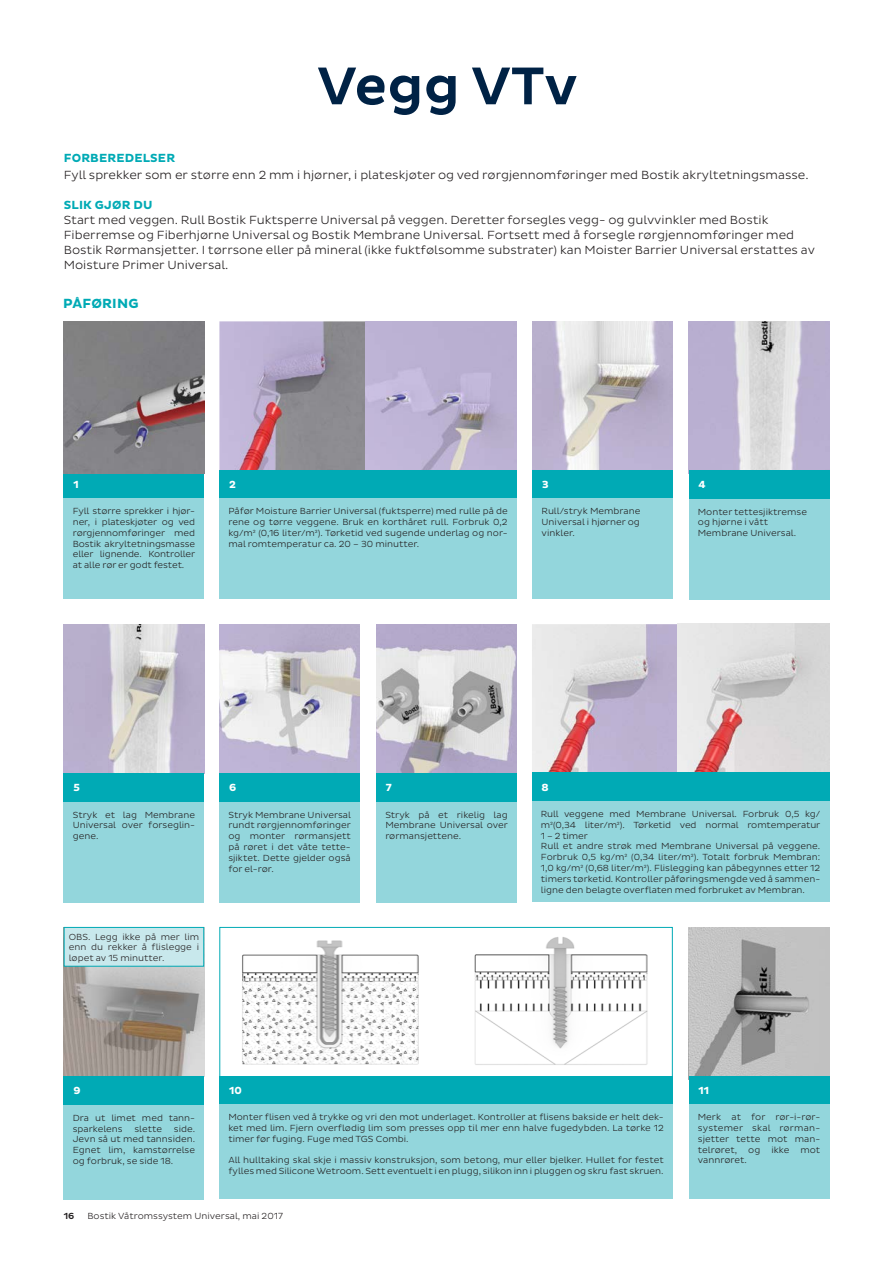
<style>
.page{position:relative;width:893px;height:1263px;background:#fff}
.page>*{position:absolute;margin:0;border:0;box-sizing:border-box;transform-origin:0 0}
.t1{font:500 54px "Bostik";color:#002245}
.t2{font:700 13.5px "Bostik";letter-spacing:.015em;color:#00aab5}
.t3{font:300 12px/15px "Bostik";color:#231f20}
.t4{font:700 12px "Bostik";letter-spacing:.015em;color:#00aab5}
.t5{font:700 10.5px "Bostik";color:#fff}
.t6{font:300 9px/10.8px "Bostik";color:#231f20;text-align:justify}
.t7{font:500 9px "Bostik";color:#231f20}
</style>
<div class="page">
<img style="left:689px;top:927px;width:140px;height:149px">
<img style="left:219px;top:321px;width:146px;height:149px">
<img style="left:365px;top:321px;width:152px;height:149px">
<img style="left:219px;top:624px;width:141px;height:149px">
<img style="left:64px;top:624px;width:140px;height:149px">
<div style="left:64px;top:773px;width:140px;height:29px;background:#00aab5"></div>
<div style="left:64px;top:802px;width:140px;height:101px;background:#93d6dc"></div>
<div style="left:219px;top:773px;width:141px;height:29px;background:#00aab5"></div>
<div style="left:219px;top:802px;width:141px;height:101px;background:#93d6dc"></div>
<img style="left:376px;top:624px;width:141px;height:149px">
<div style="left:376px;top:773px;width:141px;height:29px;background:#00aab5"></div>
<div style="left:376px;top:802px;width:141px;height:101px;background:#93d6dc"></div>
<div style="left:64px;top:470px;width:140px;height:28px;background:#00aab5"></div>
<div style="left:64px;top:498px;width:140px;height:101px;background:#93d6dc"></div>
<div style="left:219px;top:470px;width:298px;height:28px;background:#00aab5"></div>
<div style="left:219px;top:498px;width:298px;height:101px;background:#93d6dc"></div>
<img style="left:533px;top:321px;width:140px;height:149px">
<img style="left:689px;top:321px;width:140px;height:149px">
<div style="left:533px;top:470px;width:140px;height:28px;background:#00aab5"></div>
<div style="left:533px;top:498px;width:140px;height:101px;background:#93d6dc"></div>
<div style="left:689px;top:470px;width:140px;height:29px;background:#00aab5"></div>
<div style="left:689px;top:499px;width:140px;height:101px;background:#93d6dc"></div>
<img style="left:64px;top:321px;width:140px;height:152px">
<img style="left:532px;top:624px;width:146px;height:149px">
<img style="left:678px;top:624px;width:151px;height:149px">
<div style="left:532px;top:773px;width:297px;height:28px;background:#00aab5"></div>
<div style="left:532px;top:801px;width:297px;height:101px;background:#93d6dc"></div>
<img style="left:242px;top:940px;width:177px;height:125px">
<img style="left:64px;top:966px;width:140px;height:110px">
<div style="left:64px;top:1076px;width:140px;height:29px;background:#00aab5"></div>
<div style="left:64px;top:1105px;width:140px;height:94px;background:#93d6dc"></div>
<img style="left:474px;top:937px;width:174px;height:128px">
<div style="left:219px;top:1076px;width:454px;height:28px;background:#00aab5"></div>
<div style="left:219px;top:1104px;width:454px;height:95px;background:#93d6dc"></div>
<div style="left:689px;top:1076px;width:140px;height:28px;background:#00aab5"></div>
<div style="left:689px;top:1104px;width:140px;height:95px;background:#93d6dc"></div>
<div style="left:219px;top:927px;width:454px;height:152px;border:1px solid #00aab5"></div>
<div style="left:64px;top:927px;width:140px;height:39px;background:#c8e8ec"></div>
<div style="left:64px;top:927px;width:140px;height:39px;border:1px solid #00aab5"></div>
<h1 class="t1" style="left:317px;top:55px;width:262px">Vegg VTv</h1>
<h3 class="t4" style="left:64px;top:151px;width:113px">FORBEREDELSER</h3>
<h3 class="t3" style="left:64px;top:168px;width:746px">Fyll sprekker som er større enn 2 mm i hjørner, i plateskjøter og ved rørgjennomføringer med Bostik akryltetningsmasse.</h3>
<h3 class="t4" style="left:64px;top:199px;width:90px">SLIK GJØR DU</h3>
<p class="t3" style="left:64px;top:213px;width:753px">Start med veggen. Rull Bostik Fuktsperre Universal på veggen. Deretter forsegles vegg- og gulvvinkler med Bostik Fiberremse og Fiberhjørne Universal og Bostik Membrane Universal. Fortsett med å forsegle rørgjennomføringer med Bostik Rørmansjetter. I tørrsone eller på mineral (ikke fuktfølsomme substrater) kan Moister Barrier Universal erstattes av Moisture Primer Universal.</p>
<h2 class="t2" style="left:63px;top:296px;width:77px">PÅFØRING</h2>
<p class="t5" style="left:73px;top:478px;width:7px">1</p>
<p class="t6" style="left:73px;top:506px;width:124px">Fyll større sprekker i hjør&shy;ner, i plateskjøter og ved rørgjennomføringer med Bostik akryltetningsmasse eller lignende. Kontroller at alle rør er godt festet.</p>
<p class="t5" style="left:229px;top:478px;width:8px">2</p>
<p class="t6" style="left:228px;top:506px;width:281px">Påfør Moisture Barrier Universal (fuktsperre) med rulle på de rene og tørre veggene. Bruk en korthåret rull. Forbruk 0,2 kg/m2 (0,16 liter/m2). Tørketid ved sugende underlag og nor&shy;mal romtemperatur ca. 20 – 30 minutter.</p>
<p class="t5" style="left:542px;top:478px;width:8px">3</p>
<p class="t6" style="left:542px;top:506px;width:100px">Rull/stryk Membrane Universal i hjørner og vinkler.</p>
<p class="t5" style="left:698px;top:479px;width:9px">4</p>
<p class="t6" style="left:698px;top:506px;width:111px;text-align:left">Monter tettesjiktremse og hjørne i vått<br>Membrane Universal.</p>
<p class="t5" style="left:73px;top:781px;width:8px">5</p>
<p class="t6" style="left:73px;top:809px;width:124px">Stryk et lag Membrane Universal over forseglin&shy;gene.</p>
<p class="t6" style="left:69px;top:931px;width:132px">OBS. Legg ikke på mer lim enn du rekker å flislegge i løpet av 15 minutter.</p>
<p class="t5" style="left:229px;top:781px;width:9px">6</p>
<p class="t6" style="left:228px;top:809px;width:124px">Stryk Membrane Universal rundt rørgjennomføringer og monter rørmansjett på røret i det våte tette&shy;sjiktet. Dette gjelder også for el-rør.</p>
<p class="t5" style="left:386px;top:781px;width:7px">7</p>
<p class="t6" style="left:385px;top:809px;width:124px">Stryk på et rikelig lag Membrane Universal over rørmansjettene.</p>
<p class="t5" style="left:542px;top:781px;width:9px">8</p>
<p class="t6" style="left:541px;top:808px;width:281px;text-align:left">Rull veggene med Membrane Universal. Forbruk 0,5 kg/ m2(0,34 liter/m2). Tørketid ved normal romtemperatur 1 – 2 timer<br>Rull et andre strøk med Membrane Universal på veggene.<br>Forbruk 0,5 kg/m2 (0,34 liter/m2). Totalt forbruk Membran:<br>1,0 kg/m2 (0,68 liter/m2). Flislegging kan påbegynnes etter 12 timers tørketid. Kontroller påføringsmengde ved å sammen&shy;ligne den belagte overflaten med forbruket av Membran.</p>
<p class="t5" style="left:73px;top:1085px;width:9px">9</p>
<p class="t6" style="left:73px;top:1112px;width:124px">Dra ut limet med tann&shy;sparkelens</p>
<p class="t6" style="left:73px;top:1123px;width:124px;text-indent:101px">side.<br>Jevn så ut med tannsiden.<br>Egnet lim, kamstørrelse og forbruk, se side 18.</p>
<p class="t6" style="left:134px;top:1123px;width:29px">slette</p>
<p class="t5" style="left:229px;top:1084px;width:14px">10</p>
<p class="t6" style="left:228px;top:1112px;width:437px">Monter flisen ved å trykke og vri den mot underlaget. Kontroller at flisens bakside er helt dek&shy;ket med lim. Fjern overflødig lim som presses opp til mer enn halve fugedybden. La tørke 12 timer før fuging. Fuge med TGS Combi.</p>
<p class="t6" style="left:228px;top:1155px;width:437px">All hulltaking skal skje i massiv konstruksjon, som betong, mur eller bjelker. Hullet for festet fylles med Silicone Wetroom. Sett eventuelt i en plugg, silikon inn i pluggen og skru fast skruen.</p>
<p class="t5" style="left:698px;top:1084px;width:12px">11</p>
<p class="t6" style="left:698px;top:1112px;width:124px">Merk at for rør-i-rør&shy;systemer skal rørman&shy;sjetter tette mot man&shy;telrøret, og ikke mot vannrøret.</p>
<p class="t7" style="left:64px;top:1210px;width:12px">16</p>
<p class="t6" style="left:87px;top:1210px;width:197px">Bostik Våtromssystem Universal, mai 2017</p>
</div>
